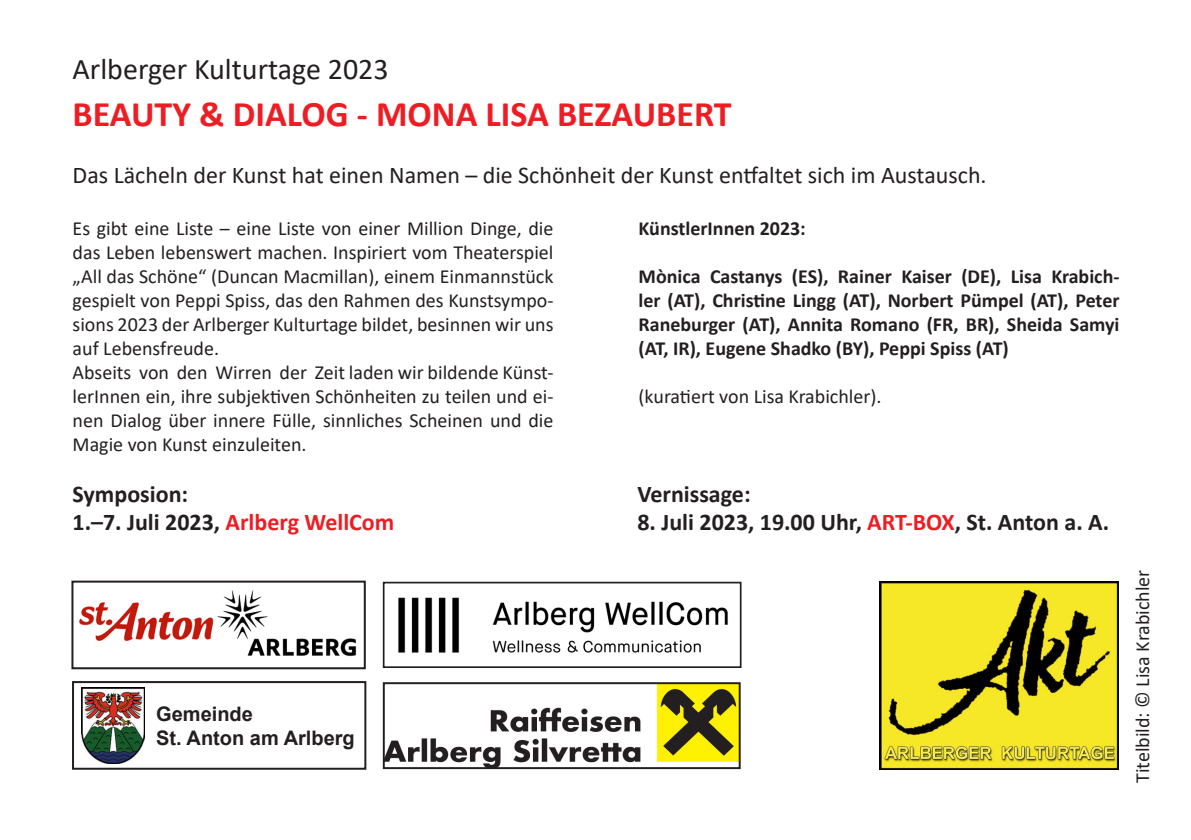
<style>
.page{position:relative;width:1191px;height:840px;background:#fff}
.page>*{position:absolute;margin:0;border:0;box-sizing:border-box;transform-origin:0 0}
.t1{font:700 36px "Calibri";color:#ee1d23}
.t2{font:30px "Calibri";color:#231f20}
.t3{font:700 24px "Calibri";color:#231f20}
.t4{font:24px "Calibri";color:#231f20}
.t5{font:20px/24px "Calibri";color:#231f20;text-align:justify}
.t6{font:700 20px/24px "Calibri";color:#231f20;text-align:justify}
.t7{font:700 20px/24px "Arial";color:#231f20}
.s1{color:#ee1d23}
</style>
<div class="page">
<img style="left:880px;top:581px;width:239px;height:188px">
<img style="left:79px;top:590px;width:278px;height:67px">
<img style="left:81px;top:687px;width:63px;height:76px">
<div style="left:72px;top:680px;width:294px;height:89px;border:2px solid #231f20"></div>
<div style="left:71px;top:580px;width:295px;height:89px;border:2px solid #231f20"></div>
<img style="left:386px;top:684px;width:351px;height:81px">
<div style="left:383px;top:681px;width:357px;height:87px;border:2px solid #231f20"></div>
<img style="left:398px;top:597px;width:330px;height:56px">
<div style="left:383px;top:581px;width:358px;height:86px;border:2px solid #231f20"></div>
<p class="t2" style="left:73px;top:48px;width:317px">Arlberger Kulturtage 2023</p>
<p class="t1" style="left:73px;top:88px;width:660px">BEAUTY &amp; DIALOG - MONA LISA BEZAUBERT</p>
<p class="t4" style="left:73px;top:158px;width:915px">Das Lächeln der Kunst hat einen Namen – die Schönheit der Kunst entfaltet sich im Austausch.</p>
<p class="t5" style="left:73px;top:216px;width:482px">Es gibt eine Liste – eine Liste von einer Million Dinge, die das Leben lebenswert machen. Inspiriert vom Theaterspiel „All das Schöne“ (Duncan Macmillan), einem Einmannstück gespielt von Peppi Spiss, das den Rahmen des Kunstsympo&shy;sions 2023 der Arlberger Kulturtage bildet, besinnen wir uns auf Lebensfreude.</p>
<p class="t5" style="left:73px;top:360px;width:482px">Abseits von den Wirren der Zeit laden wir bildende Künst&shy;lerInnen ein, ihre subjektiven Schönheiten zu teilen und ei&shy;nen Dialog über innere Fülle, sinnliches Scheinen und die Magie von Kunst einzuleiten.</p>
<p class="t3" style="left:73px;top:476px;width:117px">Symposion:</p>
<p class="t3" style="left:73px;top:505px;width:323px">1.–7. Juli 2023, <span class="s1">Arlberg WellCom</span></p>
<p class="t7" style="left:156px;top:701px;width:200px">Gemeinde<br>St. Anton am Arlberg</p>
<p class="t6" style="left:638px;top:216px;width:169px">KünstlerInnen 2023:</p>
<p class="t6" style="left:638px;top:264px;width:482px">Mònica Castanys (ES), Rainer Kaiser (DE), Lisa Krabich&shy;ler (AT), Christine Lingg (AT), Norbert Pümpel (AT), Peter Raneburger (AT), Annita Romano (FR, BR), Sheida Samyi (AT, IR), Eugene Shadko (BY), Peppi Spiss (AT)</p>
<p class="t5" style="left:638px;top:384px;width:244px">(kuratiert von Lisa Krabichler).</p>
<p class="t3" style="left:637px;top:476px;width:115px">Vernissage:</p>
<p class="t3" style="left:637px;top:505px;width:473px">8. Juli 2023, 19.00 Uhr, <span class="s1">ART-BOX</span>, St. Anton a. A.</p>
<p class="t5" style="left:1130px;top:782px;width:215px;rotate:-90deg">Titelbild: © Lisa Krabichler</p>
</div>
